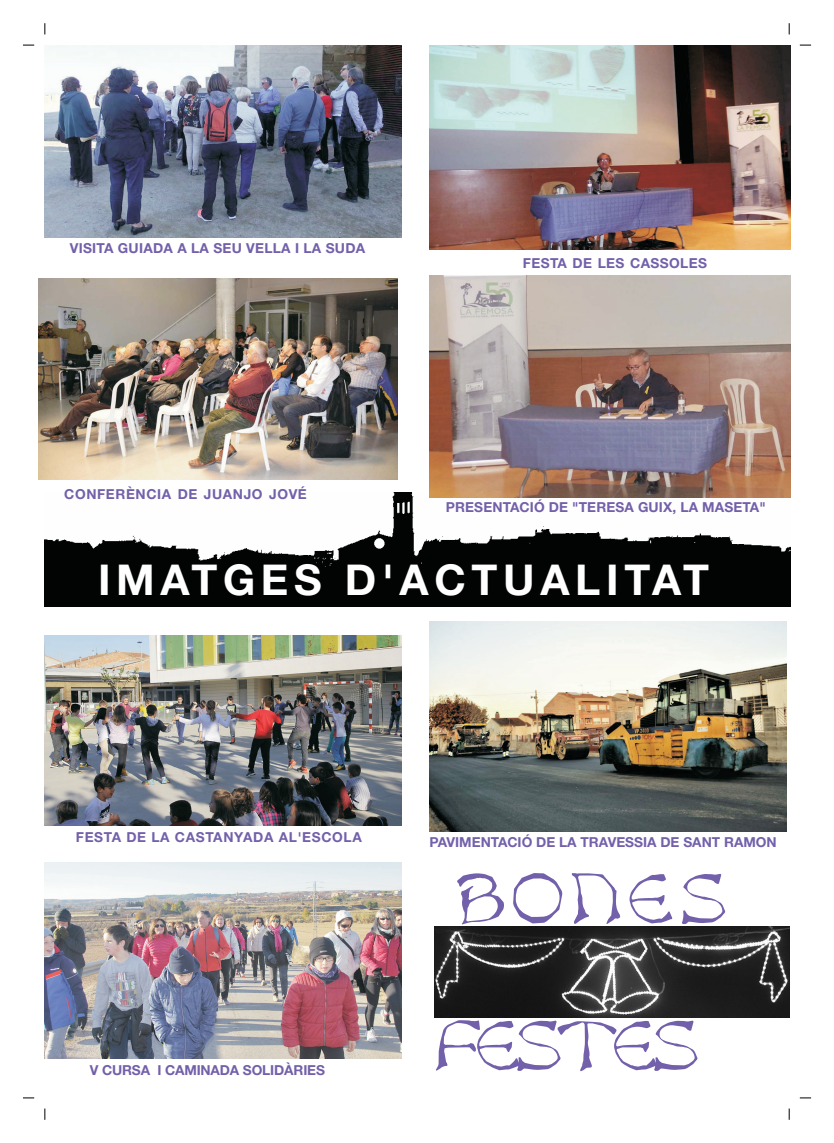
<style>
.page{position:relative;width:834px;height:1143px;background:#fff}
.page>*{position:absolute;margin:0;border:0;box-sizing:border-box;transform-origin:0 0}
.t1{font:60px "Bard";letter-spacing:-.1em;color:#7260aa}
.t2{font:700 42.5px "Helvetica Neue";letter-spacing:.135em;color:#fff}
.t3{font:700 13.75px "Helvetica Neue";letter-spacing:.01em;color:#7260aa}
.t4{font:700 13.75px "Helvetica Neue";letter-spacing:.05em;color:#7260aa}
.t5{font:700 13.75px "Helvetica Neue";letter-spacing:-.01em;color:#7260aa}
.t6{font:700 13.75px "Helvetica Neue";letter-spacing:.045em;color:#7260aa}
.t7{font:700 13.75px "Helvetica Neue";letter-spacing:.03em;color:#7260aa}
</style>
<div class="page">
<img style="left:45px;top:492px;width:745px;height:114px">
<img style="left:45px;top:635px;width:357px;height:190px">
<img style="left:429px;top:621px;width:357px;height:210px">
<img style="left:430px;top:45px;width:360px;height:204px">
<img style="left:430px;top:276px;width:360px;height:221px">
<img style="left:45px;top:45px;width:357px;height:192px">
<img style="left:38px;top:278px;width:360px;height:201px">
<img style="left:45px;top:862px;width:357px;height:196px">
<img style="left:435px;top:926px;width:354px;height:91px">
<p class="t3" style="left:70px;top:243px;width:297px">VISITA GUIADA A LA SEU VELLA I LA SUDA</p>
<p class="t7" style="left:523px;top:258px;width:186px">FESTA DE LES CASSOLES</p>
<p class="t6" style="left:64px;top:489px;width:244px">CONFERÈNCIA DE JUANJO JOVÉ</p>
<p class="t3" style="left:446px;top:502px;width:321px">PRESENTACIÓ DE "TERESA GUIX, LA MASETA"</p>
<h2 class="t2" style="left:98px;top:565px;width:612px">IMATGES D'ACTUALITAT</h2>
<p class="t4" style="left:76px;top:832px;width:287px">FESTA DE LA CASTANYADA AL'ESCOLA</p>
<p class="t5" style="left:90px;top:1065px;width:237px">V CURSA I CAMINADA SOLIDÀRIES</p>
<p class="t3" style="left:430px;top:837px;width:349px">PAVIMENTACIÓ DE LA TRAVESSIA DE SANT RAMON</p>
<h1 class="t1" style="left:455px;top:873px;width:273px">BONES</h1>
<h1 class="t1" style="left:435px;top:1020px;width:266px">FESTES</h1>
</div>
